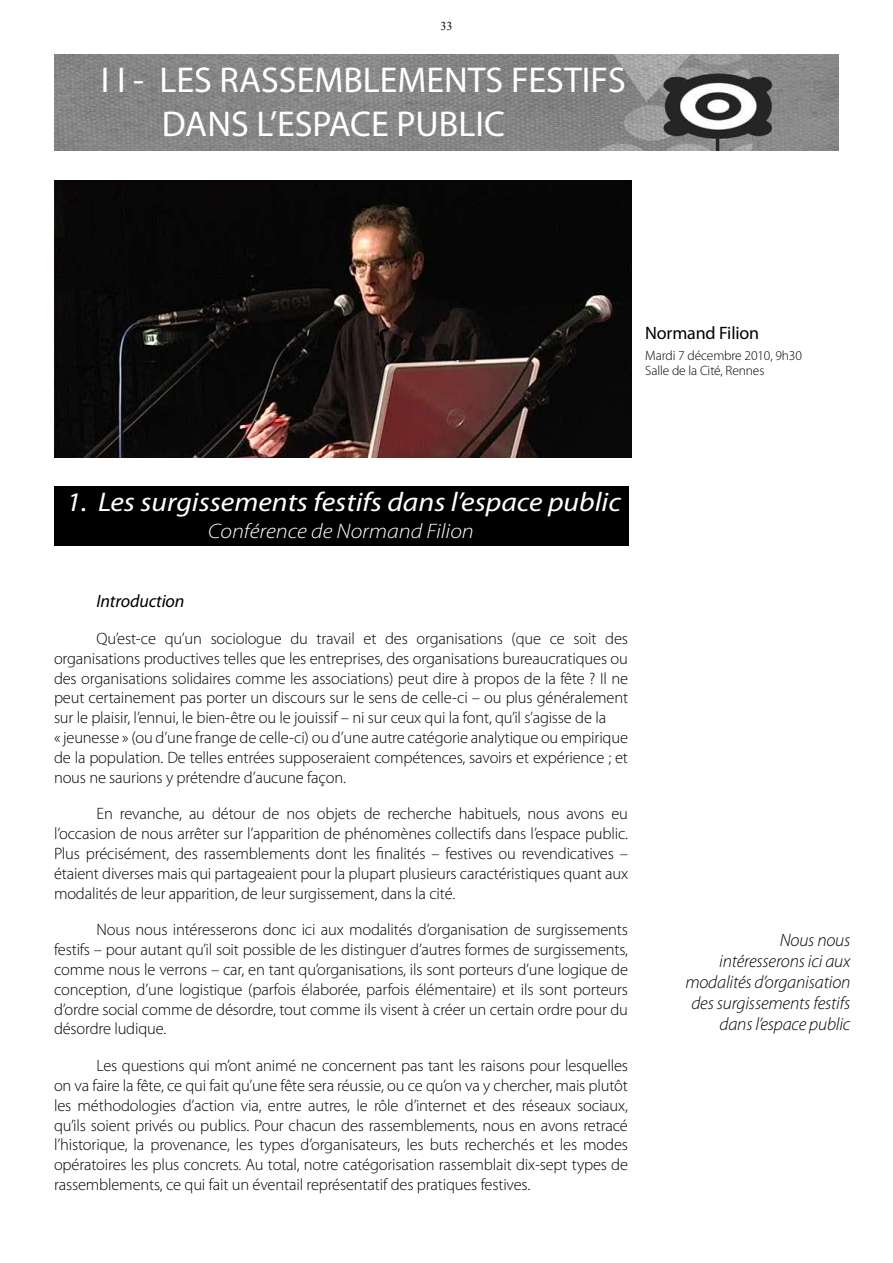
<style>
.page{position:relative;width:893px;height:1263px;background:#fff}
.page>*{position:absolute;margin:0;border:0;box-sizing:border-box;transform-origin:0 0}
.t1{font:36px/43.2px "Myriad Pro";color:#fff}
.t2{font:italic 27px "Myriad Pro";color:#fff;scale:1.1 1}
.t3{font:italic 300 21px "Myriad Pro";color:#fff;scale:1.1 1}
.t4{font:italic 300 18px/21px "Myriad Pro";letter-spacing:-.01em;color:#000;text-align:right}
.t5{font:18px "Myriad Pro";letter-spacing:-.01em;color:#000}
.t6{font:italic 18px "Myriad Pro";letter-spacing:-.01em;color:#000}
.t7{font:300 16.5px/19.8px "Myriad Pro";letter-spacing:-.01em;color:#000;text-align:justify}
.t8{font:300 13.5px/15px "Myriad Pro";letter-spacing:-.01em;color:#000}
.t9{font:12px "Times New Roman";color:#000}
</style>
<div class="page">
<img style="left:54px;top:54px;width:785px;height:97px">
<div style="left:54px;top:486px;width:574px;height:60px;background:#000"></div>
<img style="left:54px;top:180px;width:577px;height:278px">
<p class="t9" style="left:440px;top:17px;width:13px">33</p>
<h1 class="t1" style="left:162px;top:58px;width:465px;text-indent:-61px">I I - LES RASSEMBLEMENTS FESTIFS<br>DANS L’ESPACE PUBLIC</h1>
<p class="t5" style="left:645px;top:322px;width:115px">Normand Filion</p>
<p class="t8" style="left:645px;top:348px;width:158px">Mardi 7 décembre 2010, 9h30<br>Salle de la Cité, Rennes</p>
<h2 class="t2" style="left:66px;top:485px;width:506px">1. Les surgissements festifs dans l’espace public</h2>
<p class="t3" style="left:208px;top:518px;width:243px">Conférence de Normand Filion</p>
<p class="t6" style="left:97px;top:590px;width:89px">Introduction</p>
<p class="t7" style="left:54px;top:628px;width:576px;text-align:left;text-indent:43px">Qu’est-ce qu’un sociologue du travail et des organisations (que ce soit des organisations productives telles que les entreprises, des organisations bureaucratiques ou des organisations solidaires comme les associations) peut dire à propos de la fête ? Il ne peut certainement pas porter un discours sur le sens de celle-ci – ou plus généralement sur le plaisir, l’ennui, le bien-être ou le jouissif – ni sur ceux qui la font, qu’il s’agisse de la<br>« jeunesse » (ou d’une frange de celle-ci) ou d’une autre catégorie analytique ou empirique de la population. De telles entrées supposeraient compétences, savoirs et expérience ; et nous ne saurions y prétendre d’aucune façon.</p>
<p class="t7" style="left:54px;top:804px;width:576px;text-indent:43px">En revanche, au détour de nos objets de recherche habituels, nous avons eu l’occasion de nous arrêter sur l’apparition de phénomènes collectifs dans l’espace public.<br>Plus précisément, des rassemblements dont les finalités – festives ou revendicatives – étaient diverses mais qui partageaient pour la plupart plusieurs caractéristiques quant aux modalités de leur apparition, de leur surgissement, dans la cité.</p>
<p class="t7" style="left:54px;top:920px;width:576px;text-indent:43px">Nous nous intéresserons donc ici aux modalités d’organisation de surgissements festifs – pour autant qu’il soit possible de les distinguer d’autres formes de surgissements, comme nous le verrons – car, en tant qu’organisations, ils sont porteurs d’une logique de conception, d’une logistique (parfois élaborée, parfois élémentaire) et ils sont porteurs d’ordre social comme de désordre, tout comme ils visent à créer un certain ordre pour du désordre ludique.</p>
<p class="t7" style="left:54px;top:1056px;width:576px;text-indent:43px">Les questions qui m’ont animé ne concernent pas tant les raisons pour lesquelles on va faire la fête, ce qui fait qu’une fête sera réussie, ou ce qu’on va y chercher, mais plutôt les méthodologies d’action via, entre autres, le rôle d’internet et des réseaux sociaux, qu’ils soient privés ou publics. Pour chacun des rassemblements, nous en avons retracé l’historique, la provenance, les types d’organisateurs, les buts recherchés et les modes opératoires les plus concrets. Au total, notre catégorisation rassemblait dix-sept types de rassemblements, ce qui fait un éventail représentatif des pratiques festives.</p>
<p class="t4" style="left:685px;top:929px;width:167px">Nous nous<br>intéresserons ici aux modalités d’organisation des surgissements festifs dans l’espace public</p>
</div>
